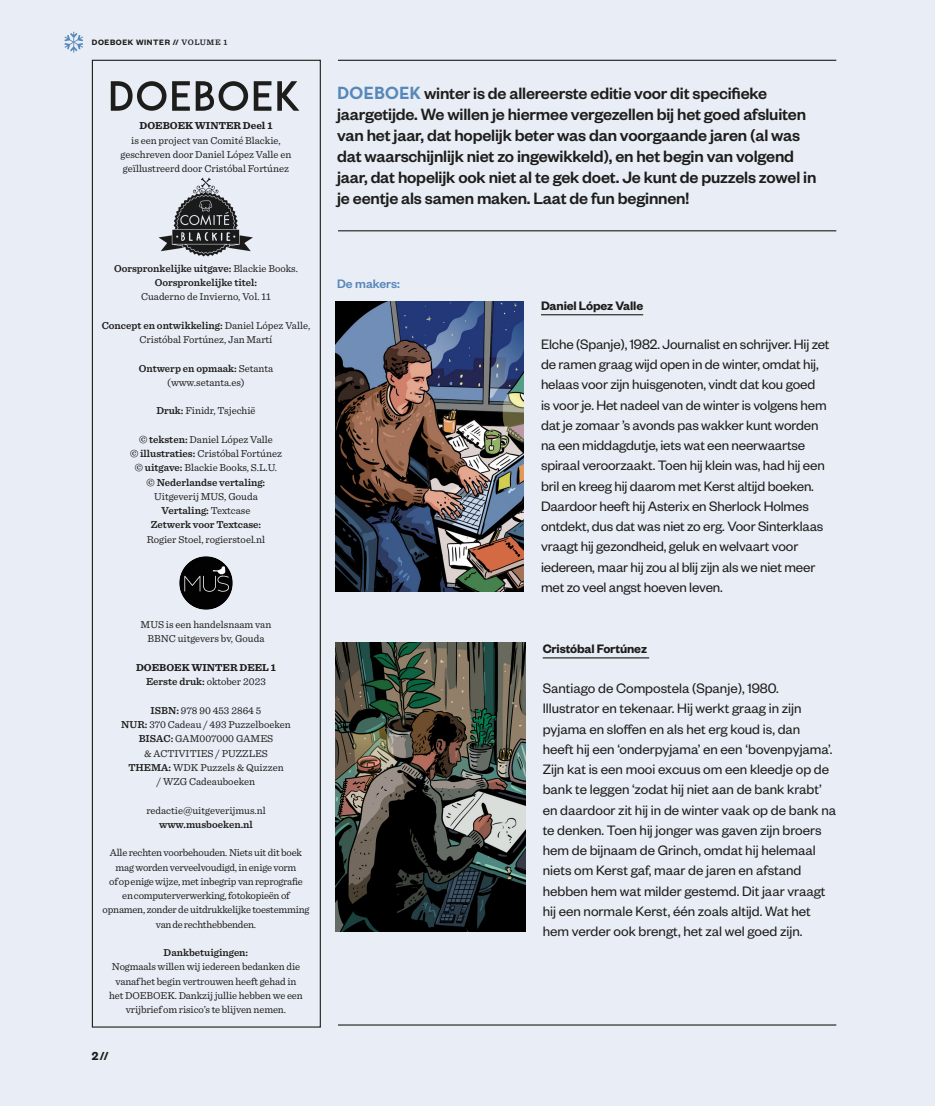
<style>
.page{position:relative;width:935px;height:1106px;background:#e9edf6}
.page>*{position:absolute;margin:0;border:0;box-sizing:border-box;transform-origin:0 0}
.t1{font:500 18px/21px "Founders Grotesk";letter-spacing:-.01em;color:#1d1d1b}
.t2{font:15px/20.2px "Founders Grotesk";letter-spacing:-.01em;color:#1d1d1b}
.t3{font:600 13.5px "Founders Grotesk";letter-spacing:-.01em;color:#1d1d1b}
.t4{font:500 13.5px "Founders Grotesk";color:#5788ba}
.t5{font:600 12.75px "Founders Grotesk";color:#1d1d1b}
.t6{font:10.5px/14.2px "Sentinel Pro";letter-spacing:-.01em;color:#1d1d1b;text-align:center}
.t7{font:600 10.5px/14.2px "Sentinel Pro";color:#1d1d1b;text-align:center}
.t8{font:700 10.5px/14.2px "Sentinel Pro";color:#1d1d1b;text-align:center}
.t9{font:600 8.55px "Founders Grotesk";letter-spacing:.07em;color:#1d1d1b}
.s1{font-family:"Sentinel Pro";font-size:8.25px}
.s2{font-weight:400}
.s3{font-weight:600}
.s4{font-family:"Neutra Text Bold SC Alt";font-weight:400;color:#5788ba}
</style>
<div class="page">
<div style="left:92px;top:60px;width:229px;height:967px;border:1px solid #1d1d1b"></div>
<hr style="left:338px;top:230px;width:498px;height:1px;background:#1d1d1b">
<hr style="left:338px;top:1024px;width:498px;height:1px;background:#1d1d1b">
<hr style="left:338px;top:60px;width:498px;height:1px;background:#1d1d1b">
<hr style="left:541px;top:314px;width:102px;height:1px;background:#1d1d1b">
<hr style="left:542px;top:657px;width:107px;height:1px;background:#1d1d1b">
<img style="left:336px;top:302px;width:188px;height:289px">
<img style="left:336px;top:642px;width:189px;height:290px">
<img style="left:158px;top:177px;width:95px;height:80px">
<img style="left:179px;top:556px;width:53px;height:53px">
<svg style="left:64px;top:32px;width:19px;height:21px"></svg>
<svg style="left:111px;top:81px;width:188px;height:30px"></svg>
<p class="t9" style="left:92px;top:37px;width:137px">DOEBOEK WINTER // <span class="s1">VOLUME 1</span></p>
<p class="t8" style="left:139px;top:118px;width:134px">DOEBOEK WINTER Deel 1</p>
<p class="t6" style="left:120px;top:132px;width:172px">is een project van Comité Blackie, geschreven door Daniel López Valle en geïllustreerd door Cristóbal Fortúnez</p>
<p class="t7" style="left:114px;top:261px;width:185px">Oorspronkelijke uitgave: <span class="s2">Blackie Books.<br></span>Oorspronkelijke titel:</p>
<p class="t6" style="left:141px;top:289px;width:131px">Cuaderno de Invierno, Vol. 11</p>
<p class="t6" style="left:102px;top:318px;width:210px"><span class="s3">Concept en ontwikkeling:</span> Daniel López Valle,<br>Cristóbal Fortúnez, Jan Martí</p>
<p class="t6" style="left:139px;top:360px;width:136px"><span class="s3">Ontwerp en opmaak:</span> Setanta (www.setanta.es)</p>
<p class="t6" style="left:156px;top:403px;width:101px"><span class="s3">Druk:</span> Finidr, Tsjechië</p>
<p class="t7" style="left:130px;top:432px;width:153px">© teksten: <span class="s2">Daniel López Valle<br></span>© illustraties: <span class="s2">Cristóbal Fortúnez </span>© uitgave: <span class="s2">Blackie Books, S.L.U. </span>© Nederlandse vertaling:</p>
<p class="t7" style="left:151px;top:489px;width:112px"><span class="s2">Uitgeverij MUS, Gouda<br></span>Vertaling: <span class="s2">Textcase<br></span>Zetwerk voor Textcase:</p>
<p class="t6" style="left:147px;top:531px;width:120px">Rogier Stoel, rogierstoel.nl</p>
<p class="t6" style="left:141px;top:617px;width:132px">MUS is een handelsnaam van<br>BBNC uitgevers bv, Gouda</p>
<p class="t8" style="left:136px;top:660px;width:141px">DOEBOEK WINTER DEEL 1<br><span class="s3">Eerste druk:</span> <span class="s2">oktober 2023</span></p>
<p class="t6" style="left:121px;top:702px;width:171px"><span class="s3">ISBN:</span> 978 90 453 2864 5<br><span class="s3">NUR:</span> 370 Cadeau / 493 Puzzelboeken<br><span class="s3">BISAC:</span> GAM007000 GAMES<br>&amp; ACTIVITIES / PUZZLES<br><span class="s3">THEMA:</span> WDK Puzzels &amp; Quizzen<br>/ WZG Cadeauboeken</p>
<p class="t6" style="left:146px;top:802px;width:121px">redactie@uitgeverijmus.nl</p>
<p class="t7" style="left:159px;top:817px;width:95px">www.musboeken.nl</p>
<p class="t6" style="left:103px;top:845px;width:208px">Alle rechten voorbehouden. Niets uit dit boek mag worden verveelvoudigd, in enige vorm<br>of op enige wijze, met inbegrip van reprografie en computerverwerking, fotokopieën of opnamen, zonder de uitdrukkelijke toestemming van de rechthebbenden.</p>
<p class="t7" style="left:164px;top:945px;width:86px">Dankbetuigingen:</p>
<p class="t6" style="left:109px;top:959px;width:195px">Nogmaals willen wij iedereen bedanken die vanaf het begin vertrouwen heeft gehad in het DOEBOEK. Dankzij jullie hebben we een vrijbrief om risico’s te blijven nemen.</p>
<p class="t5" style="left:92px;top:1048px;width:18px">2//</p>
<p class="t1" style="left:337px;top:82px;width:481px"><span class="s4">DOEBOEK</span> winter is de allereerste editie voor dit specifieke jaargetijde. We willen je hiermee vergezellen bij het goed afsluiten van het jaar, dat hopelijk beter was dan voorgaande jaren (al was dat waarschijnlijk niet zo ingewikkeld), en het begin van volgend jaar, dat hopelijk ook niet al te gek doet. Je kunt de puzzels zowel in je eentje als samen maken. Laat de fun beginnen!</p>
<p class="t4" style="left:337px;top:275px;width:64px">De makers:</p>
<p class="t3" style="left:541px;top:297px;width:104px">Daniel López Valle</p>
<p class="t2" style="left:541px;top:333px;width:290px">Elche (Spanje), 1982. Journalist en schrijver. Hij zet de ramen graag wijd open in de winter, omdat hij, helaas voor zijn huisgenoten, vindt dat kou goed<br>is voor je. Het nadeel van de winter is volgens hem dat je zomaar ’s avonds pas wakker kunt worden na een middagdutje, iets wat een neerwaartse spiraal veroorzaakt. Toen hij klein was, had hij een bril en kreeg hij daarom met Kerst altijd boeken.<br>Daardoor heeft hij Asterix en Sherlock Holmes ontdekt, dus dat was niet zo erg. Voor Sinterklaas vraagt hij gezondheid, geluk en welvaart voor iedereen, maar hij zou al blij zijn als we niet meer met zo veel angst hoeven leven.</p>
<p class="t3" style="left:542px;top:640px;width:106px">Cristóbal Fortúnez</p>
<p class="t2" style="left:542px;top:677px;width:295px">Santiago de Compostela (Spanje), 1980.<br>Illustrator en tekenaar. Hij werkt graag in zijn pyjama en sloffen en als het erg koud is, dan<br>heeft hij een ‘onderpyjama’ en een ‘bovenpyjama’.<br>Zijn kat is een mooi excuus om een kleedje op de bank te leggen ‘zodat hij niet aan de bank krabt’ en daardoor zit hij in de winter vaak op de bank na te denken. Toen hij jonger was gaven zijn broers hem de bijnaam de Grinch, omdat hij helemaal niets om Kerst gaf, maar de jaren en afstand hebben hem wat milder gestemd. Dit jaar vraagt hij een normale Kerst, één zoals altijd. Wat het hem verder ook brengt, het zal wel goed zijn.</p>
</div>
